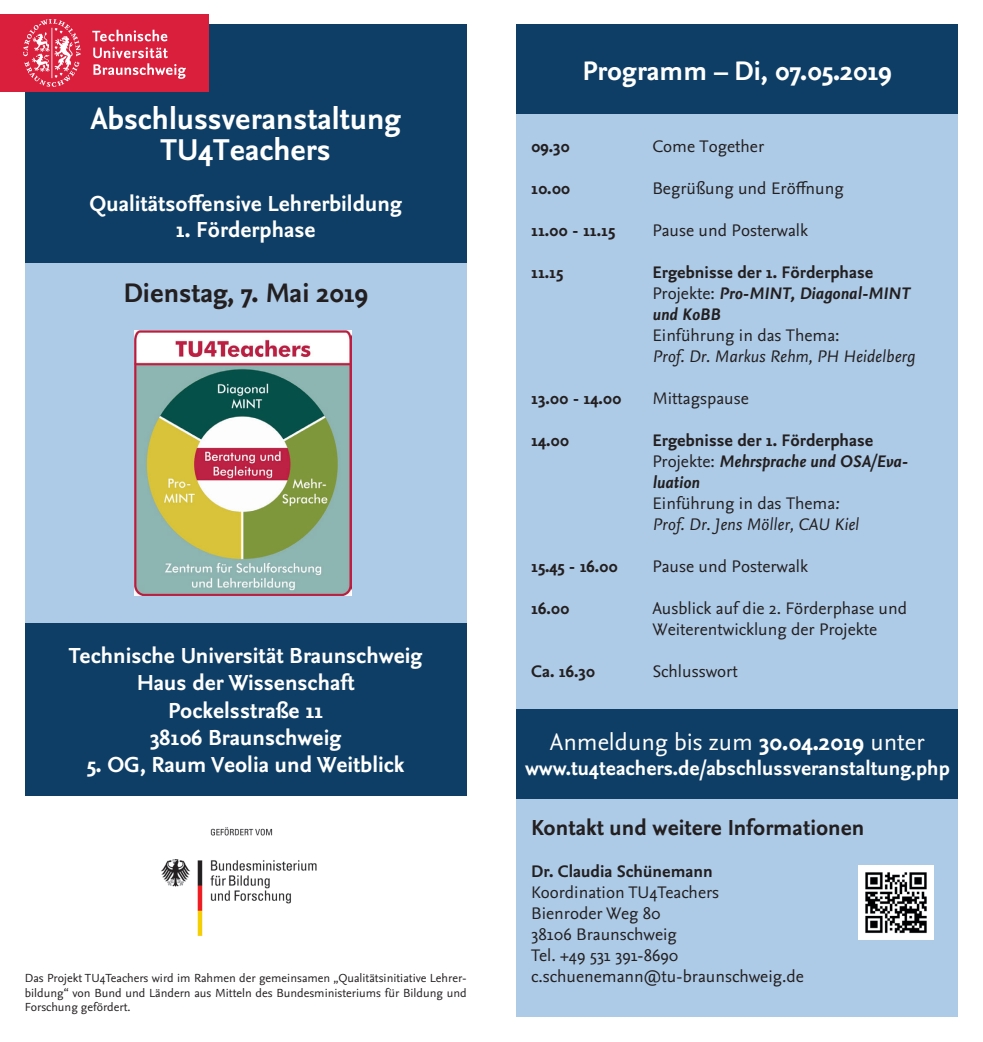
<style>
.page{position:relative;width:983px;height:1042px;background:#fff}
.page>*{position:absolute;margin:0;border:0;box-sizing:border-box;transform-origin:0 0}
.t1{font:700 31.5px/31.5px "Nexus Sans Pro";color:#fff;text-align:center}
.t2{font:700 28px "Nexus Sans Pro";color:#fff}
.t3{font:700 28px "Nexus Sans Pro";color:#231f20}
.t4{font:24.5px "Nexus Sans Pro";color:#fff}
.t5{font:700 22.75px/27.3px "Nexus Sans Pro";color:#fff;text-align:center}
.t6{font:700 22.75px "Nexus Sans Pro";color:#231f20}
.t7{font:700 21px "Nexus Sans Pro";color:#fff}
.t8{font:17.5px/21px "Nexus Sans Pro";color:#231f20}
.t9{font:700 17.5px "Nexus Sans Pro";color:#231f20}
.t10{font:italic 700 17.5px/21px "Nexus Sans Pro";color:#231f20}
.t11{font:italic 17.5px "Nexus Sans Pro";color:#231f20}
.t12{font:12.25px/14.7px "Nexus Sans Pro";color:#231f20;text-align:justify}
.s1{font-style:normal}
.s2{font-weight:400;font-style:normal}
.s3{font-weight:700}
.s4{font-weight:700;font-style:italic}
.s5{font-style:italic}
</style>
<div class="page">
<div style="left:516px;top:98px;width:441px;height:624px;background:#adcbe7"></div>
<div style="left:25px;top:248px;width:441px;height:375px;background:#adcbe7"></div>
<div style="left:25px;top:623px;width:441px;height:172px;background:#0e3e65"></div>
<img style="left:161px;top:827px;width:156px;height:109px">
<div style="left:516px;top:798px;width:441px;height:219px;background:#adcbe7"></div>
<div style="left:516px;top:25px;width:441px;height:89px;background:#0e3e65"></div>
<div style="left:516px;top:709px;width:441px;height:89px;background:#0e3e65"></div>
<img style="left:135px;top:330px;width:216px;height:265px">
<div style="left:25px;top:25px;width:441px;height:238px;background:#0e3e65"></div>
<div style="left:0;top:14px;width:208px;height:78px;background:#da1f3d"></div>
<svg style="left:23px;top:19px;width:58px;height:68px"></svg>
<svg style="left:92px;top:30px;width:75px;height:11px"></svg>
<svg style="left:93px;top:47px;width:93px;height:32px"></svg>
<img style="left:858px;top:865px;width:75px;height:75px">
<h1 class="t1" style="left:90px;top:101px;width:312px">Abschlussveranstaltung<br>TU4Teachers</h1>
<h3 class="t5" style="left:89px;top:189px;width:314px">Qualitätsoffensive Lehrerbildung</h3>
<h3 class="t5" style="left:176px;top:215px;width:141px">1. Förderphase</h3>
<h2 class="t3" style="left:123px;top:272px;width:246px">Dienstag, 7. Mai 2019</h2>
<h3 class="t5" style="left:69px;top:641px;width:355px">Technische Universität Braunschweig<br>Haus der Wissenschaft<br>Pockelsstraße 11<br>38106 Braunschweig</h3>
<h3 class="t5" style="left:87px;top:750px;width:319px">5. OG, Raum Veolia und Weitblick</h3>
<p class="t12" style="left:25px;top:970px;width:443px">Das Projekt TU4Teachers wird im Rahmen der gemeinsamen „Qualitätsinitiative Lehrer&shy;bildung“ von Bund und Ländern aus Mitteln des Bundesministeriums für Bildung und Forschung gefördert.</p>
<h2 class="t2" style="left:582px;top:50px;width:311px">Programm – Di, 07.05.2019</h2>
<p class="t9" style="left:531px;top:133px;width:40px">09.30</p>
<p class="t8" style="left:652px;top:135px;width:113px">Come Together</p>
<p class="t9" style="left:531px;top:175px;width:41px">10.00</p>
<p class="t8" style="left:652px;top:177px;width:193px">Begrüßung und Eröffnung</p>
<p class="t9" style="left:531px;top:217px;width:85px">11.00 - 11.15</p>
<p class="t8" style="left:652px;top:219px;width:157px">Pause und Posterwalk</p>
<p class="t9" style="left:531px;top:259px;width:33px">11.15</p>
<p class="t10" style="left:652px;top:261px;width:259px"><span class="s1">Ergebnisse der 1. Förderphase<br></span><span class="s2">Projekte:</span> Pro-MINT, Diagonal-MINT und KoBB</p>
<p class="t8" style="left:652px;top:324px;width:189px">Einführung in das Thema:</p>
<p class="t11" style="left:652px;top:343px;width:264px">Prof. Dr. Markus Rehm, PH Heidelberg</p>
<p class="t9" style="left:531px;top:385px;width:92px">13.00 - 14.00</p>
<p class="t8" style="left:652px;top:387px;width:98px">Mittagspause</p>
<p class="t9" style="left:531px;top:427px;width:39px">14.00</p>
<p class="t8" style="left:652px;top:429px;width:257px"><span class="s3">Ergebnisse der 1. Förderphase<br></span>Projekte: <span class="s4">Mehrsprache und OSA/Eva&shy;luation<br></span>Einführung in das Thema<span class="s5">:<br>Prof. Dr. Jens Möller, CAU Kiel</span></p>
<p class="t9" style="left:531px;top:553px;width:88px">15.45 - 16.00</p>
<p class="t8" style="left:652px;top:555px;width:157px">Pause und Posterwalk</p>
<p class="t9" style="left:531px;top:595px;width:40px">16.00</p>
<p class="t8" style="left:652px;top:597px;width:256px">Ausblick auf die 2. Förderphase und<br>Weiterentwicklung der Projekte</p>
<p class="t9" style="left:531px;top:658px;width:65px">Ca. 16.30</p>
<p class="t8" style="left:652px;top:660px;width:87px">Schlusswort</p>
<h3 class="t4" style="left:550px;top:724px;width:376px">Anmeldung bis zum <span class="s3">30.04.2019</span> unter</h3>
<p class="t7" style="left:525px;top:753px;width:426px">www.tu4teachers.de/abschlussveranstaltung.php</p>
<h3 class="t6" style="left:531px;top:810px;width:335px">Kontakt und weitere Informationen</h3>
<p class="t9" style="left:531px;top:858px;width:183px">Dr. Claudia Schünemann</p>
<p class="t8" style="left:531px;top:881px;width:274px">Koordination TU4Teachers<br>Bienroder Weg 80<br>38106 Braunschweig<br>Tel. +49 531 391-8690 c.schuenemann@tu-braunschweig.de</p>
</div>
